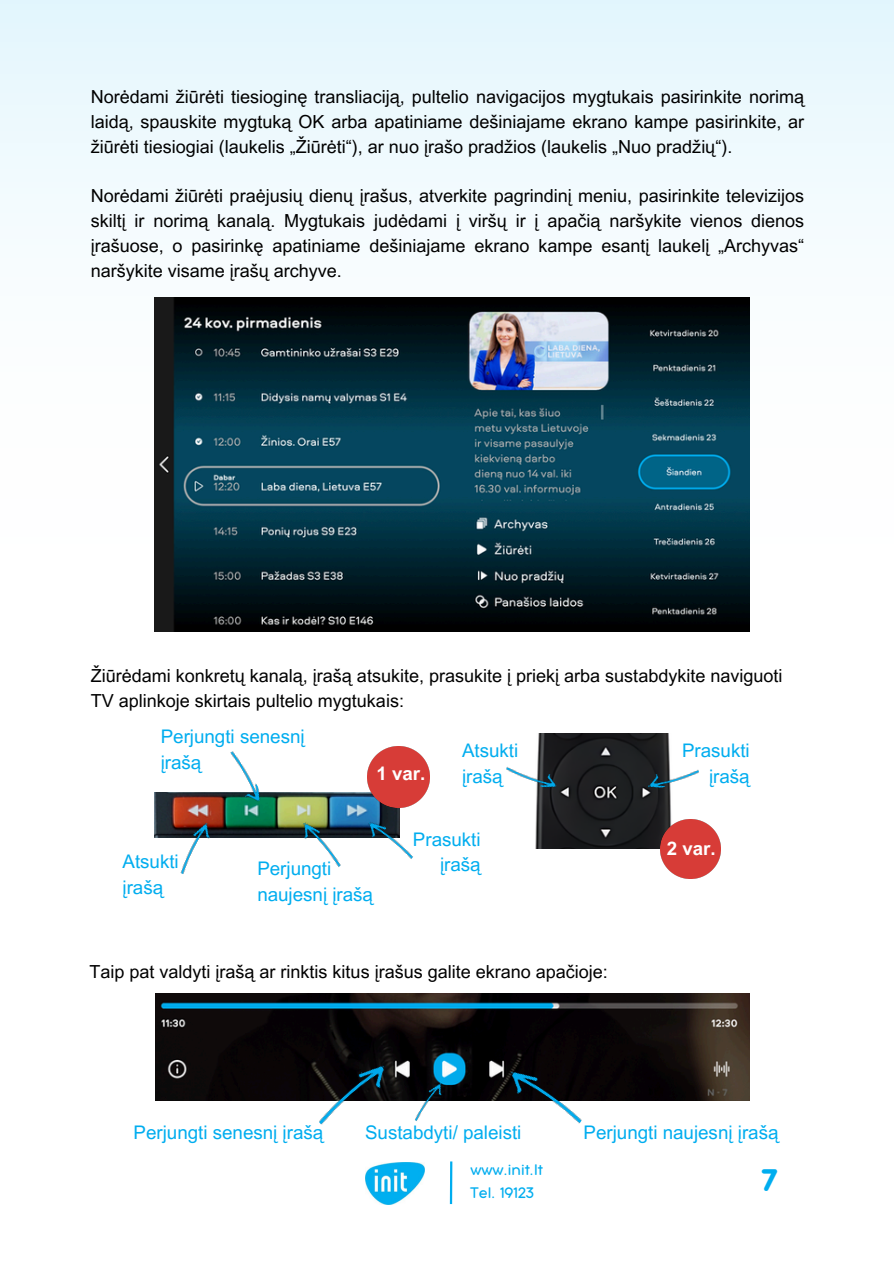
<style>
.page{position:relative;width:894px;height:1264px;background:#fff}
.page>*{position:absolute;margin:0;border:0;box-sizing:border-box;transform-origin:0 0}
.t1{font:34.05px "Aristotelica Pro Tx Bld";color:#00adef}
.t2{font:18.75px/25.5px "Arial MT Pro";color:#00adef}
.t3{font:700 18.75px "Arial MT Pro";color:#fff}
.t4{font:18px/24.8px "Arial MT Pro";color:#000;text-align:justify}
.t5{font:16.65px "Aristotelica Pro Tx";color:#00adef}
</style>
<div class="page">
<svg style="left:0;top:0;width:893px;height:632px;fill:#f3fbfe"></svg>
<img style="left:154px;top:298px;width:595px;height:334px">
<img style="left:156px;top:993px;width:592px;height:107px">
<img style="left:312px;top:1058px;width:80px;height:67px">
<img style="left:411px;top:1080px;width:35px;height:41px">
<img style="left:503px;top:1064px;width:83px;height:60px">
<img style="left:365px;top:1162px;width:59px;height:41px">
<hr style="left:450px;top:1161px;width:2px;height:42px;background:#00adef">
<img style="left:535px;top:733px;width:137px;height:115px">
<img style="left:506px;top:759px;width:53px;height:32px">
<img style="left:645px;top:762px;width:54px;height:29px">
<img style="left:660px;top:819px;width:60px;height:59px">
<img style="left:154px;top:792px;width:245px;height:45px">
<img style="left:175px;top:820px;width:40px;height:54px">
<img style="left:296px;top:819px;width:48px;height:48px">
<img style="left:363px;top:817px;width:50px;height:42px">
<img style="left:223px;top:751px;width:41px;height:54px">
<img style="left:368px;top:746px;width:61px;height:62px">
<p class="t4" style="left:91px;top:87px;width:715px">Norėdami žiūrėti tiesioginę transliaciją, pultelio navigacijos mygtukais pasirinkite norimą laidą, spauskite mygtuką OK arba apatiniame dešiniajame ekrano kampe pasirinkite, ar žiūrėti tiesiogiai (laukelis „Žiūrėti“), ar nuo įrašo pradžios (laukelis „Nuo pradžių“).</p>
<h2 class="t4" style="left:91px;top:186px;width:715px">Norėdami žiūrėti praėjusių dienų įrašus, atverkite pagrindinį meniu, pasirinkite televizijos skiltį ir norimą kanalą. Mygtukais judėdami į viršų ir į apačią naršykite vienos dienos įrašuose, o pasirinkę apatiniame dešiniajame ekrano kampe esantį laukelį „Archyvas“ naršykite visame įrašų archyve.</h2>
<h2 class="t4" style="left:91px;top:665px;width:693px">Žiūrėdami konkretų kanalą, įrašą atsukite, prasukite į priekį arba sustabdykite naviguoti<br>TV aplinkoje skirtais pultelio mygtukais:</h2>
<p class="t2" style="left:161px;top:726px;width:145px">Perjungti senesnį įrašą</p>
<p class="t3" style="left:376px;top:766px;width:50px">1 var.</p>
<p class="t2" style="left:462px;top:739px;width:58px;line-height:26.1px">Atsukti įrašą</p>
<p class="t2" style="left:682px;top:739px;width:69px;line-height:26.1px;text-align:right">Prasukti įrašą</p>
<p class="t2" style="left:122px;top:851px;width:58px">Atsukti įrašą</p>
<h1 class="t2" style="left:257px;top:858px;width:117px">Perjungti naujesnį įrašą</h1>
<p class="t2" style="left:413px;top:828px;width:69px;text-align:right">Prasukti įrašą</p>
<p class="t4" style="left:89px;top:961px;width:520px">Taip pat valdyti įrašą ar rinktis kitus įrašus galite ekrano apačioje:</p>
<p class="t3" style="left:666px;top:841px;width:50px">2 var.</p>
<p class="t2" style="left:133px;top:1122px;width:191px">Perjungti senesnį įrašą</p>
<h2 class="t2" style="left:365px;top:1122px;width:158px">Sustabdyti/ paleisti</h2>
<h2 class="t2" style="left:583px;top:1122px;width:196px">Perjungti naujesnį įrašą</h2>
<h2 class="t5" style="left:470px;top:1164px;width:74px">www.init.lt</h2>
<h2 class="t5" style="left:470px;top:1187px;width:65px">Tel. 19123</h2>
<p class="t1" style="left:761px;top:1168px;width:17px">7</p>
</div>
